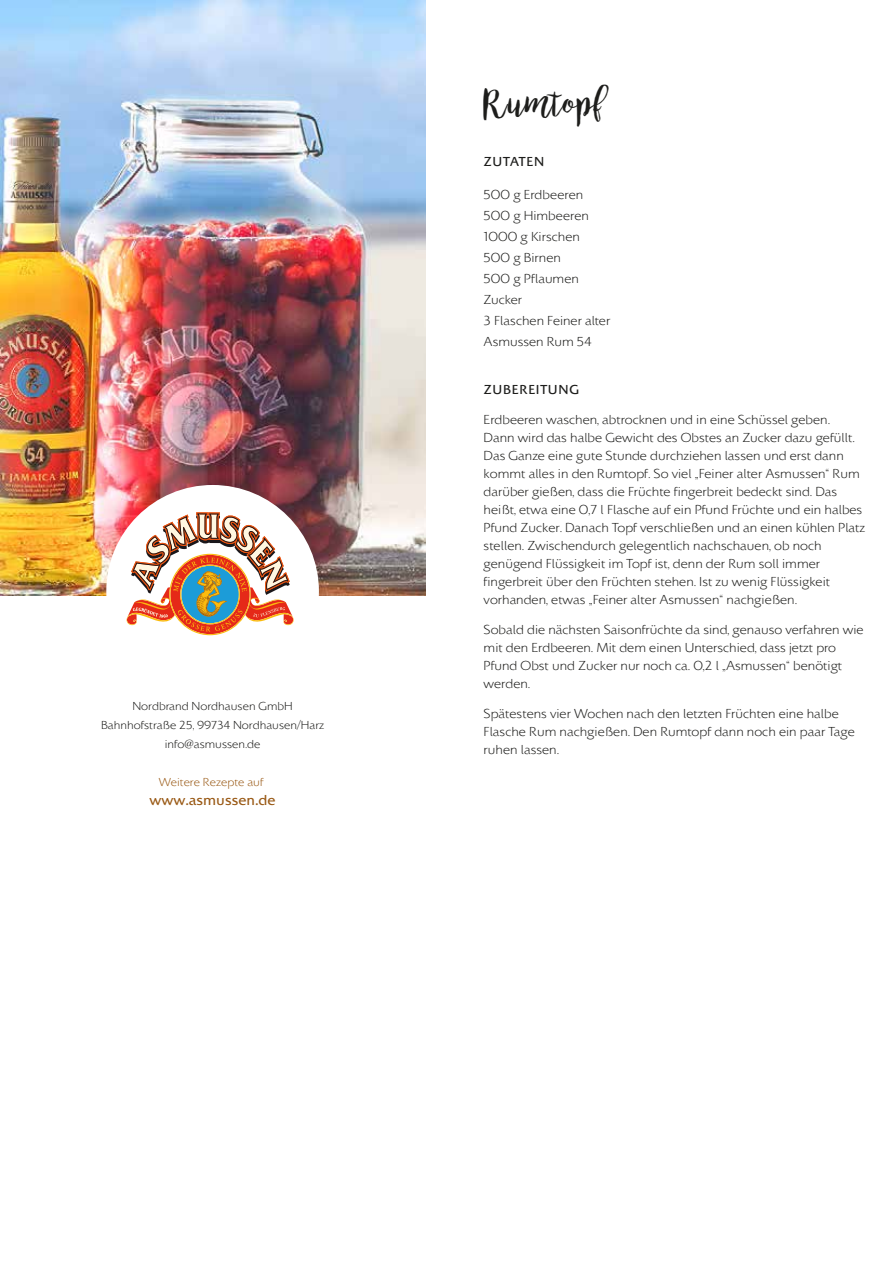
<style>
.page{position:relative;width:893px;height:1263px;background:#fff}
.page>*{position:absolute;margin:0;border:0;box-sizing:border-box;transform-origin:0 0}
.t1{font:36px "bromello";letter-spacing:.015em;color:#1d1d1b}
.t2{font:500 15px "Colosseum";color:#995915}
.t3{font:300 13.5px/18px "Colosseum";color:#1d1d1b}
.t4{font:500 13.5px "Colosseum";letter-spacing:.045em;color:#1d1d1b}
.t5{font:300 12px/18.9px "Colosseum";color:#1d1d1b;text-align:center}
.t6{font:300 12px "Colosseum";color:#995915}
</style>
<div class="page">
<img style="left:0;top:0;width:425px;height:595px">
<div style="left:106px;top:485px;width:213px;height:213px;background:#fff;border-radius:50%"></div>
<svg style="left:127px;top:512px;width:167px;height:123px"></svg>
<p class="t5" style="left:101px;top:697px;width:224px">Nordbrand Nordhausen GmbH<br>Bahnhofstraße 25, 99734 Nordhausen/Harz info@asmussen.de</p>
<p class="t6" style="left:159px;top:776px;width:106px">Weitere Rezepte auf</p>
<p class="t2" style="left:150px;top:792px;width:128px">www.asmussen.de</p>
<h1 class="t1" style="left:484px;top:77px;width:124px">Rumtopf</h1>
<p class="t4" style="left:484px;top:154px;width:62px">ZUTATEN</p>
<p class="t3" style="left:484px;top:184px;width:128px;line-height:21px">500 g Erdbeeren<br>500 g Himbeeren<br>1000 g Kirschen<br>500 g Birnen<br>500 g Pflaumen<br>Zucker<br>3 Flaschen Feiner alter<br>Asmussen Rum 54</p>
<p class="t4" style="left:484px;top:382px;width:97px">ZUBEREITUNG</p>
<p class="t3" style="left:484px;top:411px;width:383px">Erdbeeren waschen, abtrocknen und in eine Schüssel geben.<br>Dann wird das halbe Gewicht des Obstes an Zucker dazu gefüllt.<br>Das Ganze eine gute Stunde durchziehen lassen und erst dann kommt alles in den Rumtopf. So viel „Feiner alter Asmussen“ Rum darüber gießen, dass die Früchte fingerbreit bedeckt sind. Das heißt, etwa eine 0,7 l Flasche auf ein Pfund Früchte und ein halbes Pfund Zucker. Danach Topf verschließen und an einen kühlen Platz stellen. Zwischendurch gelegentlich nachschauen, ob noch genügend Flüssigkeit im Topf ist, denn der Rum soll immer fingerbreit über den Früchten stehen. Ist zu wenig Flüssigkeit vorhanden, etwas „Feiner alter Asmussen“ nachgießen.</p>
<p class="t3" style="left:484px;top:621px;width:382px">Sobald die nächsten Saisonfrüchte da sind, genauso verfahren wie mit den Erdbeeren. Mit dem einen Unterschied, dass jetzt pro Pfund Obst und Zucker nur noch ca. 0,2 l „Asmussen“ benötigt werden.</p>
<p class="t3" style="left:484px;top:705px;width:373px">Spätestens vier Wochen nach den letzten Früchten eine halbe<br>Flasche Rum nachgießen. Den Rumtopf dann noch ein paar Tage ruhen lassen.</p>
</div>
